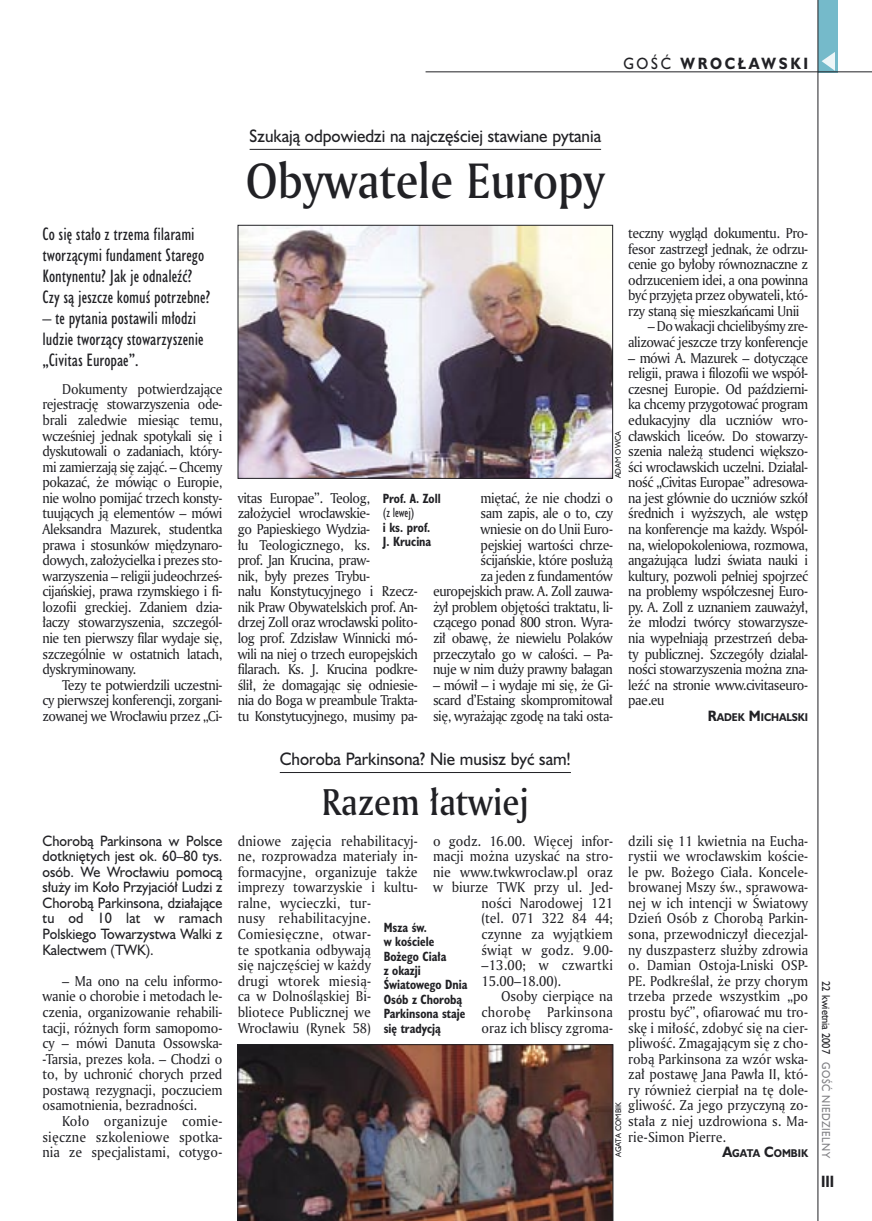
<style>
.page{position:relative;width:872px;height:1221px;background:#fff}
.page>*{position:absolute;margin:0;border:0;box-sizing:border-box;transform-origin:0 0}
._05a_tytyl_AmMd_32_pt{font:48px "Amerigo Md PL";color:#212125;scale:.9 1}
._05-9_tytyl_AmMd_24_pt{font:36px "Amerigo Md PL";color:#212125;scale:.9 1}
._06-5_lead_lokal_HuCn_11_pt{font:16.5px/21px "Humanst 521 Cn PL";color:#212125}
._04-3_nadtytul_lokal{font:16.5px "Humanst 521 PL";color:#212125;scale:.94 1}
._15b_temat_prawo{font:700 15px "Humanst 521 PL";letter-spacing:.2em;color:#212125;scale:.9 1}
._17_pagina_prawa{font:700 15px "Humanst 521 Cn PL";color:#212125;scale:.94 1}
._01_body_tekst{font:13.8px/15.6px "Amerigo PL";letter-spacing:-.035em;color:#212125;text-align:justify;scale:.94 1}
._01_body_tekst-2{font:13.8px/15.6px "Amerigo PL";color:#212125;scale:.94 1}
._06-5_lead_lokal_maly_Hu_9_pt{font:13.8px/15.6px "Humanst 521 PL";color:#212125;text-align:justify;scale:.94 1}
._01_body_tekst-3{font:13.8px "Amerigo PL";letter-spacing:.005em;color:#212125;scale:.94 1}
._01_body_tekst-4{font:13.8px "Amerigo PL";letter-spacing:.01em;color:#212125;scale:.94 1}
._01_body_tekst-5{font:13.8px "Amerigo PL";letter-spacing:.02em;color:#212125;scale:.94 1}
._09_podpis_zdjecia_HuCnB{font:700 12.3px/14.4px "Humanst 521 Cn PL";color:#212125;scale:.94 1}
._19a_data_prawa_GOSC{font:10.5px "Humanst 521 PL";letter-spacing:.05em;color:#7f7f83;scale:.9 1}
._19_data_prawa{font:10.5px "Humanst 521 PL";color:#212125;scale:.9 1}
._01_body_tekst-6{font:700 10.35px "Humanst 521 PL";color:#212125;scale:.9 1}
._09a_autor_zdjecia_Hu_5_pt{font:7.5px "Humanst 521 PL";color:#212125;scale:.94 1}
.s1{font-weight:400}
.s2{font-size:13.8px}
</style>
<div class="page">
<div style="left:818px;top:0;width:19px;height:72px;background:#75baca"></div>
<hr style="left:817px;top:0;width:1px;height:1220px;background:#212125">
<svg style="left:821px;top:52px;width:14px;height:19px"></svg>
<hr style="left:425px;top:72px;width:447px;height:1px;background:#212125">
<img style="left:237px;top:1044px;width:376px;height:176px">
<hr style="left:250px;top:149px;width:351px;height:1px;background:#212125">
<img style="left:240px;top:227px;width:371px;height:249px">
<div style="left:238px;top:225px;width:375px;height:253px;border:1px solid #212125"></div>
<hr style="left:280px;top:772px;width:291px;height:1px;background:#212125">
<p class="_15b_temat_prawo" style="left:623px;top:53px;width:207px"><span class="s1">GOŚĆ</span> WROCŁAWSKI</p>
<p class="_06-5_lead_lokal_HuCn_11_pt" style="left:43px;top:223px;width:169px">Co się stało z trzema filarami tworzącymi fundament Starego<br>Kontynentu? Jak je odnaleźć?<br>Czy są jeszcze komuś potrzebne?</p>
<p class="_06-5_lead_lokal_HuCn_11_pt" style="left:43px;top:307px;width:163px">– te pytania postawili młodzi ludzie tworzący stowarzyszenie „Civitas Europae”.</p>
<p class="_01_body_tekst" style="left:43px;top:380px;width:193px;text-indent:20px">Dokumenty potwierdzające rejestrację stowarzyszenia ode&shy;brali zaledwie miesiąc temu, wcześniej jednak spotykali się i dyskutowali o zadaniach, który&shy;mi zamierzają się zająć. – Chcemy pokazać, że mówiąc o Europie, nie wolno pomijać trzech konsty&shy;tuujących ją elementów – mówi Aleksandra Mazurek, studentka prawa i stosunków międzynaro&shy;dowych, założycielka i prezes sto&shy;warzyszenia – religii judeochrześ&shy;cijańskiej, prawa rzymskiego i fi&shy;lozofii greckiej. Zdaniem dzia&shy;łaczy stowarzyszenia, szczegól&shy;nie ten pierwszy filar wydaje się, szczególnie w ostatnich latach, dyskryminowany.</p>
<p class="_01_body_tekst" style="left:43px;top:676px;width:193px;text-indent:20px">Tezy te potwierdzili uczestni&shy;cy pierwszej konferencji, zorgani&shy;zowanej we Wrocławiu przez „Ci-</p>
<p class="_06-5_lead_lokal_maly_Hu_9_pt" style="left:43px;top:832px;width:193px">Chorobą Parkinsona w Polsce dotkniętych jest ok. 60–80 tys. osób. We Wrocławiu pomocą służy im Koło Przyjaciół Ludzi z Chorobą Parkinsona, działające tu od 10 lat w ramach Polskiego Towarzystwa Walki z Kalectwem (TWK).</p>
<p class="_01_body_tekst" style="left:43px;top:972px;width:193px;text-indent:20px">– Ma ono na celu informo&shy;wanie o chorobie i metodach le&shy;czenia, organizowanie rehabili&shy;tacji, różnych form samopomo&shy;cy – mówi Danuta Ossowska--Tarsia, prezes koła. – Chodzi o to, by uchronić chorych przed postawą rezygnacji, poczuciem osamotnienia, bezradności.</p>
<p class="_01_body_tekst" style="left:43px;top:1112px;width:193px;text-indent:20px">Koło organizuje comie&shy;sięczne szkoleniowe spotka&shy;nia ze specjalistami, cotygo-</p>
<p class="_04-3_nadtytul_lokal" style="left:250px;top:125px;width:375px">Szukają odpowiedzi na najczęściej stawiane pytania</p>
<p class="_05a_tytyl_AmMd_32_pt" style="left:246px;top:149px;width:400px">Obywatele Europy</p>
<p class="_01_body_tekst" style="left:628px;top:225px;width:193px">teczny wygląd dokumentu. Pro&shy;fesor zastrzegł jednak, że odrzu&shy;cenie go byłoby równoznaczne z odrzuceniem idei, a ona powinna być przyjęta przez obywateli, któ&shy;rzy staną się mieszkańcami Unii</p>
<p class="_01_body_tekst" style="left:628px;top:318px;width:193px;text-align:right">– Do wakacji chcielibyśmy zre&shy;alizować jeszcze trzy konferencje</p>
<p class="_01_body_tekst" style="left:628px;top:349px;width:193px">– mówi A. Mazurek – dotyczące religii, prawa i filozofii we współ&shy;czesnej Europie. Od październi&shy;ka chcemy przygotować program edukacyjny dla uczniów wro&shy;cławskich liceów. Do stowarzy&shy;szenia należą studenci większo&shy;ści wrocławskich uczelni. Działal&shy;ność „Civitas Europae” adresowa&shy;na jest głównie do uczniów szkół średnich i wyższych, ale wstęp na konferencje ma każdy. Wspól&shy;na, wielopokoleniowa, rozmowa, angażująca ludzi świata nauki i kultury, pozwoli pełniej spojrzeć na problemy współczesnej Euro&shy;py. A. Zoll z uznaniem zauważył, że młodzi twórcy stowarzysze&shy;nia wypełniają przestrzeń deba&shy;ty publicznej. Szczegóły działal&shy;ności stowarzyszenia można zna&shy;leźć na stronie www.civitaseuro&shy;pae.eu</p>
<p class="_01_body_tekst-6" style="left:708px;top:710px;width:113px"><span class="s2">R</span>ADEK <span class="s2">M</span>ICHALSKI</p>
<p class="_09a_autor_zdjecia_Hu_5_pt" style="left:613px;top:478px;width:52px;rotate:-90deg">ADAM OWCA</p>
<p class="_01_body_tekst" style="left:238px;top:489px;width:193px;text-align:left">vitas Europae”. Teolog, założyciel wrocławskie-<br>go Papieskiego Wydzia-<br>łu Teologicznego, ks.<br>prof. Jan Krucina, praw-<br>nik, były prezes Trybu-<br>nału Konstytucyjnego i Rzecz&shy;nik Praw Obywatelskich prof. An&shy;drzej Zoll oraz wrocławski polito&shy;log prof. Zdzisław Winnicki mó&shy;wili na niej o trzech europejskich filarach. Ks. J. Krucina podkre&shy;ślił, że domagając się odniesie&shy;nia do Boga w preambule Trakta&shy;tu Konstytucyjnego, musimy pa-</p>
<p class="_01_body_tekst" style="left:433px;top:489px;width:193px;text-align:right">miętać, że nie chodzi o<br>sam zapis, ale o to, czy<br>wniesie on do Unii Euro-<br>pejskiej wartości chrze&shy;ścijańskie, które posłużą<br>za jeden z fundamentów europejskich praw. A. Zoll zauwa&shy;żył problem objętości traktatu, li&shy;czącego ponad 800 stron. Wyra&shy;ził obawę, że niewielu Polaków przeczytało go w całości. – Pa&shy;nuje w nim duży prawny bałagan</p>
<p class="_09_podpis_zdjecia_HuCnB" style="left:383px;top:491px;width:63px">Prof. A. Zoll <span class="s1">(z lewej)<br></span>i ks. prof.<br>J. Krucina</p>
<p class="_01_body_tekst" style="left:433px;top:676px;width:193px">– mówił – i wydaje mi się, że Gi&shy;scard d’Estaing skompromitował się, wyrażając zgodę na taki osta-</p>
<p class="_04-3_nadtytul_lokal" style="left:280px;top:748px;width:311px">Choroba Parkinsona? Nie musisz być sam!</p>
<p class="_05-9_tytyl_AmMd_24_pt" style="left:322px;top:777px;width:232px">Razem łatwiej</p>
<p class="_01_body_tekst-2" style="left:238px;top:832px;width:193px">dniowe zajęcia rehabilitacyj&shy;ne, rozprowadza materiały in&shy;formacyjne, organizuje także imprezy towarzyskie i kultu&shy;ralne, wycieczki, tur-<br>nusy rehabilitacyjne.<br>Comiesięczne, otwar-<br>te spotkania odbywają<br>się najczęściej w każdy<br>drugi wtorek miesią-<br>ca w Dolnośląskiej Bi&shy;bliotece Publicznej we<br>Wrocławiu (Rynek 58)</p>
<p class="_01_body_tekst-2" style="left:433px;top:832px;width:193px">o godz. 16.00. Więcej infor-</p>
<p class="_01_body_tekst" style="left:628px;top:832px;width:193px">dzili się 11 kwietnia na Eucha&shy;rystii we wrocławskim koście&shy;le pw. Bożego Ciała. Koncele&shy;browanej Mszy św., sprawowa&shy;nej w ich intencji w Światowy Dzień Osób z Chorobą Parkin&shy;sona, przewodniczył diecezjal&shy;ny duszpasterz służby zdrowia o. Damian Ostoja-Lniski OSP-PE. Podkreślał, że przy chorym trzeba przede wszystkim „po prostu być”, ofiarować mu tro&shy;skę i miłość, zdobyć się na cier&shy;pliwość. Zmagającym się z cho&shy;robą Parkinsona za wzór wska&shy;zał postawę Jana Pawła II, któ&shy;ry również cierpiał na tę dole&shy;gliwość. Za jego przyczyną zo&shy;stała z niej uzdrowiona s. Ma&shy;rie-Simon Pierre.</p>
<p class="_01_body_tekst-6" style="left:722px;top:1146px;width:97px"><span class="s2">A</span>GATA <span class="s2">C</span>OMBIK</p>
<p class="_01_body_tekst-2" style="left:433px;top:848px;width:193px">macji można uzyskać na stro-</p>
<p class="_01_body_tekst-3" style="left:433px;top:862px;width:193px">nie www.twkwroclaw.pl oraz</p>
<p class="_01_body_tekst-2" style="left:433px;top:879px;width:193px">w biurze TWK przy ul. Jed-</p>
<p class="_01_body_tekst-2" style="left:481px;top:894px;width:141px">ności Narodowej 121</p>
<p class="_01_body_tekst-2" style="left:481px;top:910px;width:141px">(tel. 071 322 84 44;</p>
<p class="_01_body_tekst-2" style="left:481px;top:925px;width:141px">czynne za wyjątkiem</p>
<p class="_01_body_tekst-4" style="left:481px;top:940px;width:141px">świąt w godz. 9.00-</p>
<p class="_01_body_tekst-5" style="left:481px;top:955px;width:141px">–13.00; w czwartki</p>
<p class="_01_body_tekst" style="left:481px;top:972px;width:86px">15.00–18.00).</p>
<p class="_01_body_tekst" style="left:481px;top:988px;width:141px;text-indent:20px">Osoby cierpiące na chorobę Parkinsona oraz ich bliscy zgroma-</p>
<p class="_09_podpis_zdjecia_HuCnB" style="left:384px;top:919px;width:91px">Msza św.<br>w kościele<br>Bożego Ciała<br>z okazji<br>Światowego Dnia<br>Osób z Chorobą<br>Parkinsona staje się tradycją</p>
<p class="_09a_autor_zdjecia_Hu_5_pt" style="left:613px;top:1156px;width:60px;rotate:-90deg">AGATA COMBIK</p>
<p class="_19_data_prawa" style="left:833px;top:981px;width:82px;rotate:90deg">22 kwietnia 2007</p>
<p class="_19a_data_prawa_GOSC" style="left:833px;top:1062px;width:108px;rotate:90deg">GOŚĆ NIEDZIELNY</p>
<p class="_17_pagina_prawa" style="left:821px;top:1171px;width:15px">III</p>
</div>
